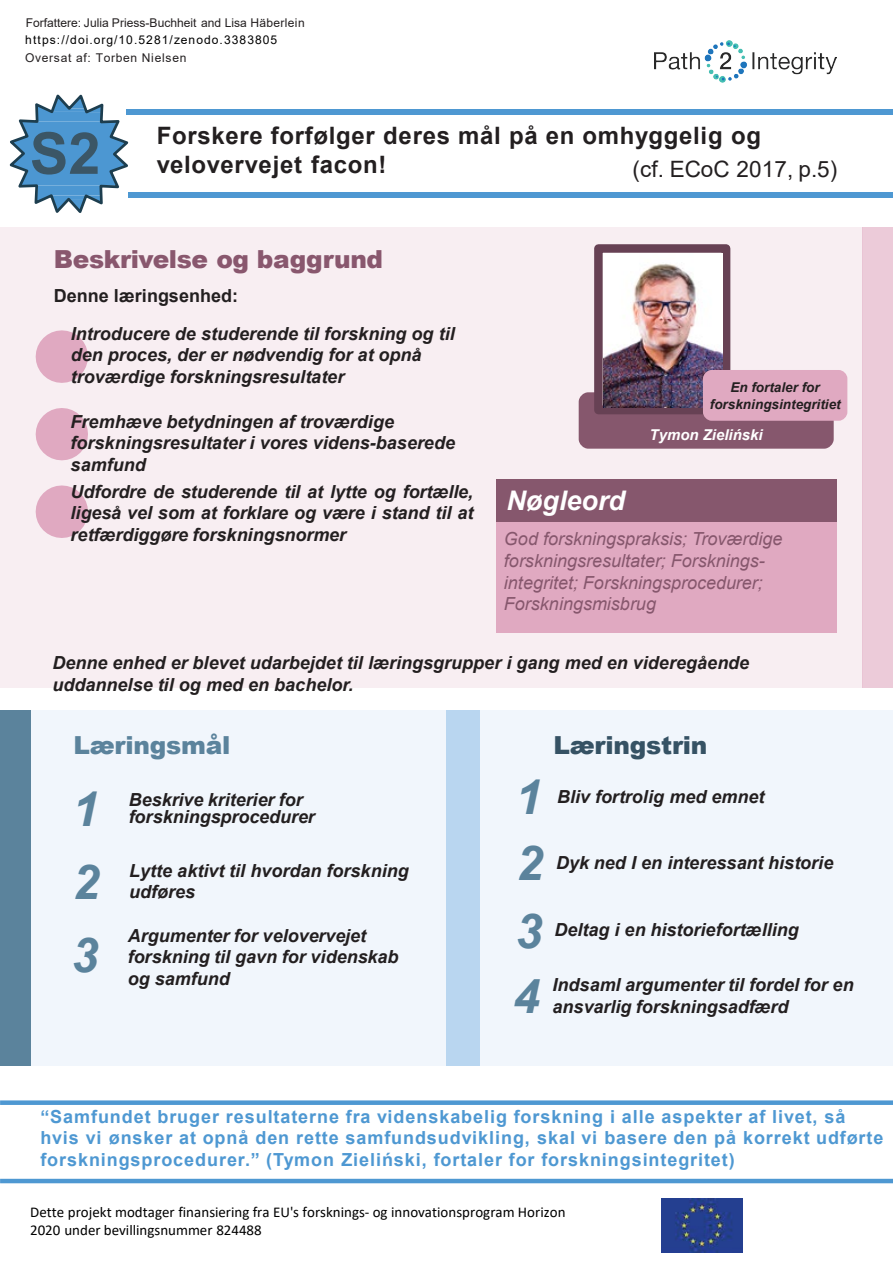
<style>
.page{position:relative;width:893px;height:1264px;background:#fff}
.page>*{position:absolute;margin:0;border:0;box-sizing:border-box;transform-origin:0 0}
.t1{font:700 57.75px "Arial";color:#3b5666}
.t2{font:italic 700 48px "Arial";color:#5b839c}
.t3{font:italic 700 27px "Arial";color:#fff}
.t4{font:900 24.9px "Arial";letter-spacing:-.015em;color:#89576e}
.t5{font:900 24.9px "Arial";letter-spacing:-.01em;color:#365264}
.t6{font:900 24.9px "Arial";letter-spacing:-.01em;color:#5b839c}
.t7{font:700 24px/28.8px "Arial";letter-spacing:.03em;color:#231f20}
.t8{font:22.5px "Arial";letter-spacing:.005em;color:#231f20}
.t9{font:italic 700 18px/21.6px "Arial";color:#231f20}
.t10{font:700 18px/21.6px "Arial";letter-spacing:.05em;color:#4e98d2}
.t11{font:italic 18px/21.6px "Arial";color:#86576d}
.t12{font:700 18px "Arial";color:#231f20}
.t13{font:15px/18px "Calibri";color:#000}
.t14{font:italic 700 15px "Arial";color:#fff}
.t15{font:italic 700 13.5px "Arial";color:#231f20}
.t16{font:12px "Arial";letter-spacing:.01em;color:#231f20}
.t17{font:12px "Arial";letter-spacing:.085em;color:#000}
.t18{font:12px "Arial";letter-spacing:.055em;color:#231f20}
</style>
<div class="page">
<div style="left:480px;top:710px;width:412px;height:355px;background:#f1f6fc"></div>
<div style="left:31px;top:710px;width:416px;height:355px;background:#f1f6fc"></div>
<div style="left:0;top:710px;width:31px;height:355px;background:#5b839c"></div>
<div style="left:0;top:228px;width:862px;height:459px;background:#f8eef2"></div>
<div style="left:862px;top:228px;width:30px;height:459px;background:#eccbd9"></div>
<svg style="left:36px;top:330px;width:52px;height:53px"></svg>
<svg style="left:36px;top:408px;width:52px;height:52px"></svg>
<svg style="left:36px;top:485px;width:52px;height:53px"></svg>
<div style="left:446px;top:710px;width:34px;height:355px;background:#b9d6f0"></div>
<img style="left:661px;top:1198px;width:81px;height:54px">
<img style="left:654px;top:40px;width:182px;height:43px">
<svg style="left:0;top:1100px;width:892px;height:4px;fill:#4e98d2"></svg>
<svg style="left:0;top:1178px;width:892px;height:4px;fill:#4e98d2"></svg>
<svg style="left:9px;top:94px;width:123px;height:119px"></svg>
<div style="left:127px;top:110px;width:765px;height:5px;background:#4e98d2"></div>
<div style="left:128px;top:192px;width:764px;height:5px;background:#4e98d2"></div>
<div style="left:496px;top:522px;width:340px;height:110px;background:#e0a9c1"></div>
<div style="left:496px;top:479px;width:340px;height:43px;background:#86576d"></div>
<div style="left:578px;top:392px;width:255px;height:56px;background:#86576d;border-radius:9px"></div>
<svg style="left:594px;top:244px;width:136px;height:170px;fill:#674154"></svg>
<img style="left:603px;top:254px;width:119px;height:153px">
<div style="left:703px;top:370px;width:144px;height:50px;background:#e0a9c1;border-radius:8px"></div>
<p class="t16" style="left:26px;top:15px;width:280px">Forfattere: Julia Priess-Buchheit and Lisa Häberlein</p>
<p class="t17" style="left:25px;top:32px;width:253px">https://doi.org/10.5281/zenodo.3383805</p>
<p class="t18" style="left:25px;top:50px;width:163px">Oversat af: Torben Nielsen</p>
<h2 class="t1" style="left:30px;top:113px;width:72px">S2</h2>
<p class="t7" style="left:157px;top:121px;width:606px">Forskere forfølger deres mål på en omhyggelig og velovervejet facon!</p>
<p class="t8" style="left:632px;top:153px;width:206px">(cf. ECoC 2017, p.5)</p>
<p class="t4" style="left:54px;top:241px;width:331px">Beskrivelse og baggrund</p>
<p class="t12" style="left:54px;top:283px;width:186px">Denne læringsenhed:</p>
<p class="t9" style="left:71px;top:323px;width:385px">Introducere de studerende til forskning og til den proces, der er nødvendig for at opnå troværdige forskningsresultater</p>
<p class="t9" style="left:71px;top:411px;width:386px">Fremhæve betydningen af troværdige forskningsresultater i vores videns-baserede samfund</p>
<p class="t9" style="left:71px;top:481px;width:404px;text-align:justify">Udfordre de studerende til at lytte og fortælle, ligeså vel som at forklare og være i stand til at retfærdiggøre forskningsnormer</p>
<p class="t15" style="left:730px;top:378px;width:91px">En fortaler for</p>
<p class="t15" style="left:709px;top:395px;width:132px">forskningsintegritiet</p>
<p class="t14" style="left:649px;top:424px;width:114px">Tymon Zieliński</p>
<p class="t3" style="left:506px;top:482px;width:120px">Nøgleord</p>
<p class="t11" style="left:504px;top:528px;width:280px">God forskningspraksis; Troværdige forskningsresultater; Forsknings&shy;integritet; Forskningsprocedurer; Forskningsmisbrug</p>
<p class="t9" style="left:52px;top:652px;width:698px">Denne enhed er blevet udarbejdet til læringsgrupper i gang med en videregående uddannelse til og med en bachelor.</p>
<p class="t6" style="left:74px;top:727px;width:158px">Læringsmål</p>
<p class="t2" style="left:73px;top:776px;width:28px">1</p>
<p class="t2" style="left:72px;top:850px;width:28px">2</p>
<p class="t2" style="left:71px;top:923px;width:28px">3</p>
<p class="t9" style="left:129px;top:791px;width:188px;line-height:16.8px">Beskrive kriterier for forskningsprocedurer</p>
<p class="t9" style="left:129px;top:859px;width:281px">Lytte aktivt til hvordan forskning udføres</p>
<p class="t9" style="left:128px;top:924px;width:272px">Argumenter for velovervejet forskning til gavn for videnskab og samfund</p>
<p class="t2" style="left:515px;top:764px;width:28px">1</p>
<p class="t5" style="left:553px;top:727px;width:155px">Læringstrin</p>
<p class="t9" style="left:557px;top:786px;width:209px">Bliv fortrolig med emnet</p>
<p class="t2" style="left:516px;top:830px;width:28px">2</p>
<p class="t2" style="left:515px;top:898px;width:28px">3</p>
<p class="t2" style="left:513px;top:964px;width:28px">4</p>
<p class="t9" style="left:556px;top:852px;width:279px">Dyk ned I en interessant historie</p>
<p class="t9" style="left:554px;top:919px;width:246px">Deltag i en historiefortælling</p>
<p class="t9" style="left:552px;top:974px;width:302px">Indsaml argumenter til fordel for en ansvarlig forskningsadfærd</p>
<p class="t10" style="left:40px;top:1105px;width:844px">“Samfundet bruger resultaterne fra videnskabelig forskning i alle aspekter af livet, så hvis vi ønsker at opnå den rette samfundsudvikling, skal vi basere den på korrekt udførte forskningsprocedurer.” (Tymon Zieliński, fortaler for forskningsintegritet)</p>
<p class="t13" style="left:30px;top:1201px;width:537px">Dette projekt modtager finansiering fra EU's forsknings- og innovationsprogram Horizon<br>2020 under bevillingsnummer 824488</p>
</div>
